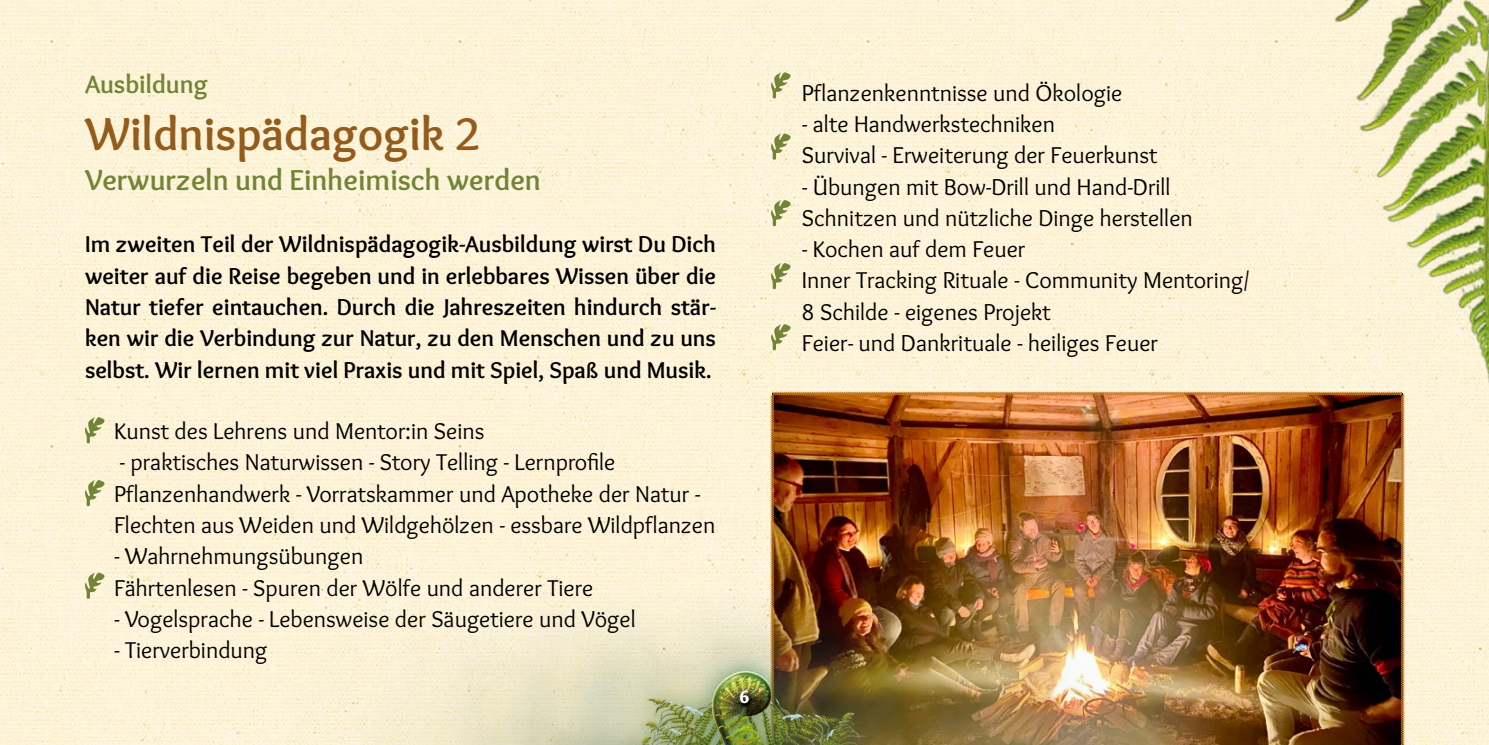
<style>
.page{position:relative;width:1489px;height:745px;background:#fff}
.page>*{position:absolute;margin:0;border:0;box-sizing:border-box;transform-origin:0 0}
.t1{font:700 47.5px "Overlock";color:#945c1c}
.t2{font:700 30px "Overlock";color:#728437}
.t3{font:700 26.25px "Overlock";color:#728437}
.t4{font:23.75px/31.2px "Overlock";color:#000}
.t5{font:700 23.75px/31.2px "Overlock";color:#000;text-align:justify}
.t6{font:900 18.75px "Overlock";color:#fff}
</style>
<div class="page">
<img style="left:0;top:0;width:1489px;height:570px">
<img style="left:0;top:570px;width:1489px;height:174px">
<img style="left:769px;top:390px;width:636px;height:354px">
<svg style="left:85px;top:416px;width:20px;height:27px"></svg>
<svg style="left:85px;top:479px;width:20px;height:27px"></svg>
<svg style="left:85px;top:571px;width:20px;height:27px"></svg>
<svg style="left:771px;top:323px;width:20px;height:27px"></svg>
<svg style="left:771px;top:72px;width:20px;height:27px"></svg>
<svg style="left:771px;top:133px;width:20px;height:27px"></svg>
<svg style="left:771px;top:199px;width:20px;height:27px"></svg>
<svg style="left:771px;top:262px;width:20px;height:27px"></svg>
<img style="left:1298px;top:0;width:190px;height:397px">
<p class="t3" style="left:85px;top:69px;width:124px">Ausbildung</p>
<h1 class="t1" style="left:85px;top:106px;width:397px">Wildnispädagogik 2</h1>
<p class="t2" style="left:85px;top:162px;width:457px">Verwurzeln und Einheimisch werden</p>
<p class="t5" style="left:85px;top:229px;width:632px">Im zweiten Teil der Wildnispädagogik-Ausbildung wirst Du Dich weiter auf die Reise begeben und in erlebbares Wissen über die Natur tiefer eintauchen. Durch die Jahreszeiten hindurch stär&shy;ken wir die Verbindung zur Natur, zu den Menschen und zu uns selbst. Wir lernen mit viel Praxis und mit Spiel, Spaß und Musik.</p>
<p class="t4" style="left:114px;top:415px;width:372px">Kunst des Lehrens und Mentor:in Seins</p>
<p class="t4" style="left:114px;top:447px;width:603px">- praktisches Naturwissen - Story Telling - Lernprofile<br>Pflanzenhandwerk - Vorratskammer und Apotheke der Natur -<br>Flechten aus Weiden und Wildgehölzen - essbare Wildpflanzen</p>
<p class="t4" style="left:114px;top:540px;width:480px">- Wahrnehmungsübungen<br>Fährtenlesen - Spuren der Wölfe und anderer Tiere</p>
<p class="t4" style="left:114px;top:603px;width:523px">- Vogelsprache - Lebensweise der Säugetiere und Vögel</p>
<p class="t4" style="left:114px;top:634px;width:155px">- Tierverbindung</p>
<p class="t6" style="left:739px;top:684px;width:12px">6</p>
<p class="t4" style="left:802px;top:77px;width:322px">Pflanzenkenntnisse und Ökologie</p>
<p class="t4" style="left:802px;top:108px;width:357px">- alte Handwerkstechniken<br>Survival - Erweiterung der Feuerkunst</p>
<p class="t4" style="left:802px;top:171px;width:392px">- Übungen mit Bow-Drill und Hand-Drill<br>Schnitzen und nützliche Dinge herstellen</p>
<p class="t4" style="left:802px;top:234px;width:449px">- Kochen auf dem Feuer<br>Inner Tracking Rituale - Community Mentoring/ 8 Schilde - eigenes Projekt<br>Feier- und Dankrituale - heiliges Feuer</p>
</div>
